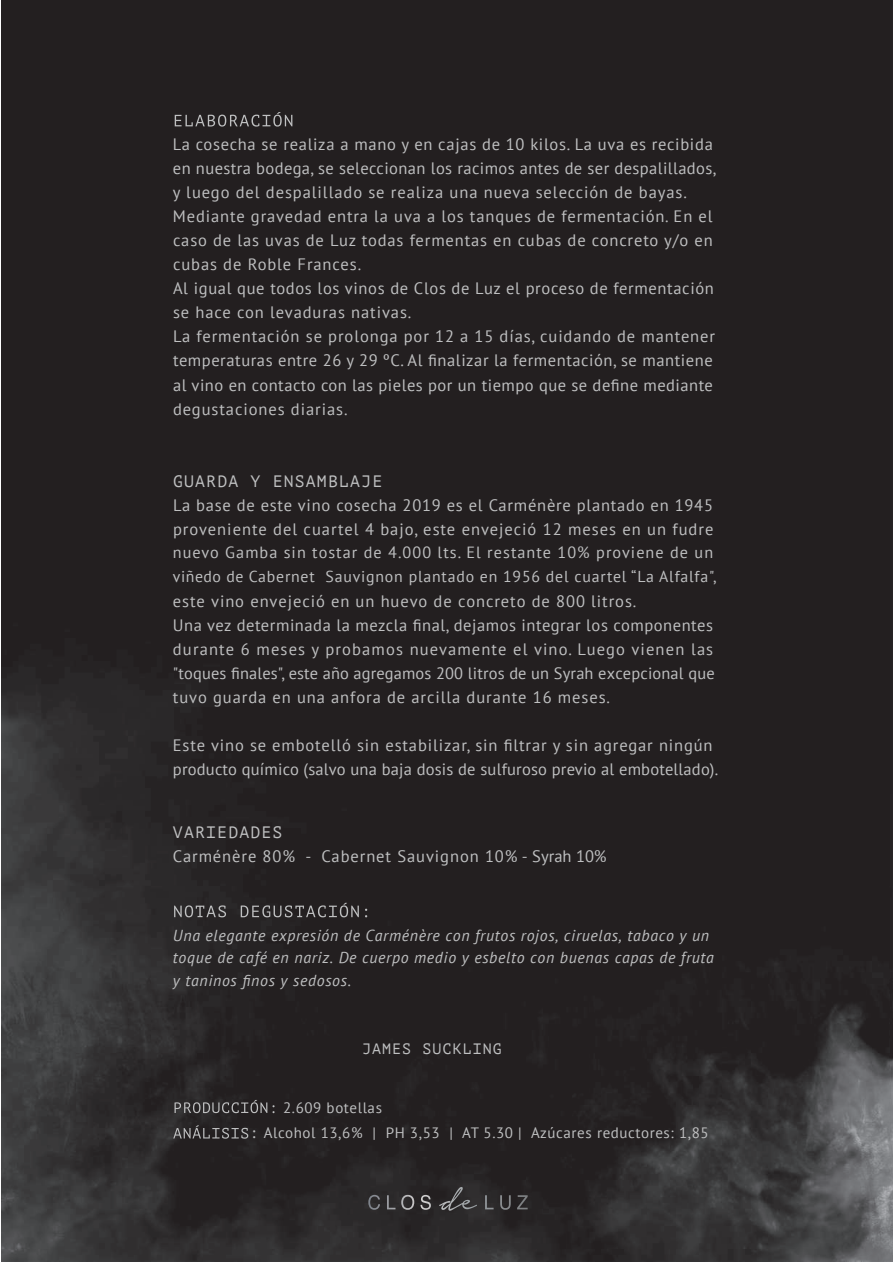
<style>
.page{position:relative;width:893px;height:1263px;background:#fff}
.page>*{position:absolute;margin:0;border:0;box-sizing:border-box;transform-origin:0 0}
.t1{font:16.5px/24px "PT Sans";letter-spacing:.05em;color:#bfc0c1}
.t2{font:16.5px/24px "PT Sans";letter-spacing:.01em;color:#bfc0c1}
.t3{font:16.5px "PT Mono";letter-spacing:.07em;color:#bfc0c1}
.t4{font:16.35px "PT Sans";letter-spacing:.01em;color:#bfc0c1}
.t5{font:16.2px "PT Sans";letter-spacing:.065em;color:#bfc0c1}
.t6{font:italic 15.9px/22.5px "PT Sans";letter-spacing:.04em;color:#bfc0c1}
.t7{font:15.75px "PT Sans";letter-spacing:.05em;color:#bfc0c1}
.t8{font:15px/25.5px "PT Sans";letter-spacing:.04em;color:#bfc0c1}
.t9{font:15px "PT Mono";letter-spacing:.07em;color:#bfc0c1}
.s1{font-family:"PT Mono"}
</style>
<div class="page">
<img style="left:2px;top:0;width:891px;height:1261px">
<svg style="left:175px;top:112px;width:117px;height:15px;background:#464344"></svg>
<svg style="left:174px;top:903px;width:193px;height:14px;background:#464445"></svg>
<hr style="left:173px;top:445px;width:539px;height:1px;background:#231f20">
<hr style="left:174px;top:802px;width:539px;height:1px;background:#231f20">
<hr style="left:174px;top:883px;width:539px;height:1px;background:#231f20">
<svg style="left:175px;top:1100px;width:100px;height:13px"></svg>
<svg style="left:173px;top:1125px;width:75px;height:14px"></svg>
<svg style="left:439px;top:1187px;width:38px;height:24px"></svg>
<p class="t1" style="left:173px;top:132px;width:545px">La cosecha se realiza a mano y en cajas de 10 kilos. La uva es recibida en nuestra bodega, se seleccionan los racimos antes de ser despalillados, y luego del despalillado se realiza una nueva selección de bayas.<br>Mediante gravedad entra la uva a los tanques de fermentación. En el caso de las uvas de Luz todas fermentas en cubas de concreto y/o en cubas de Roble Frances.<br>Al igual que todos los vinos de Clos de Luz el proceso de fermentación se hace con levaduras nativas.<br>La fermentación se prolonga por 12 a 15 días, cuidando de mantener temperaturas entre 26 y 29 ºC. Al finalizar la fermentación, se mantiene al vino en contacto con las pieles por un tiempo que se define mediante degustaciones diarias.</p>
<p class="t3" style="left:173px;top:471px;width:211px">GUARDA Y ENSAMBLAJE</p>
<p class="t1" style="left:173px;top:492px;width:542px">La base de este vino cosecha 2019 es el Carménère plantado en 1945 proveniente del cuartel 4 bajo, este envejeció 12 meses en un fudre</p>
<p class="t5" style="left:173px;top:542px;width:542px">nuevo Gamba sin tostar de 4.000 lts. El restante 10% proviene de un</p>
<p class="t7" style="left:173px;top:567px;width:545px">viñedo de Cabernet Sauvignon plantado en 1956 del cuartel “La Alfalfa",</p>
<p class="t1" style="left:173px;top:588px;width:542px">este vino envejeció en un huevo de concreto de 800 litros.<br>Una vez determinada la mezcla final, dejamos integrar los componentes durante 6 meses y probamos nuevamente el vino. Luego vienen las</p>
<p class="t4" style="left:173px;top:662px;width:543px">"toques finales", este año agregamos 200 litros de un Syrah excepcional que</p>
<p class="t1" style="left:173px;top:684px;width:439px">tuvo guarda en una anfora de arcilla durante 16 meses.</p>
<p class="t2" style="left:173px;top:732px;width:547px">Este vino se embotelló sin estabilizar, sin filtrar y sin agregar ningún producto químico (salvo una baja dosis de sulfuroso previo al embotellado).</p>
<p class="t3" style="left:173px;top:822px;width:111px">VARIEDADES</p>
<p class="t1" style="left:173px;top:843px;width:435px">Carménère 80% - Cabernet Sauvignon 10% - Syrah 10%</p>
<p class="t6" style="left:173px;top:924px;width:542px">Una elegante expresión de Carménère con frutos rojos, ciruelas, tabaco y un toque de café en nariz. De cuerpo medio y esbelto con buenas capas de fruta y taninos finos y sedosos.</p>
<p class="t9" style="left:362px;top:1041px;width:141px">JAMES SUCKLING</p>
<p class="t8" style="left:250px;top:1094px;width:460px;text-indent:33px">2.609 botellas<br><span class="s1">:</span> Alcohol 13,6% | PH 3,53 | AT 5.30 | Azúcares reductores: 1,85</p>
</div>
